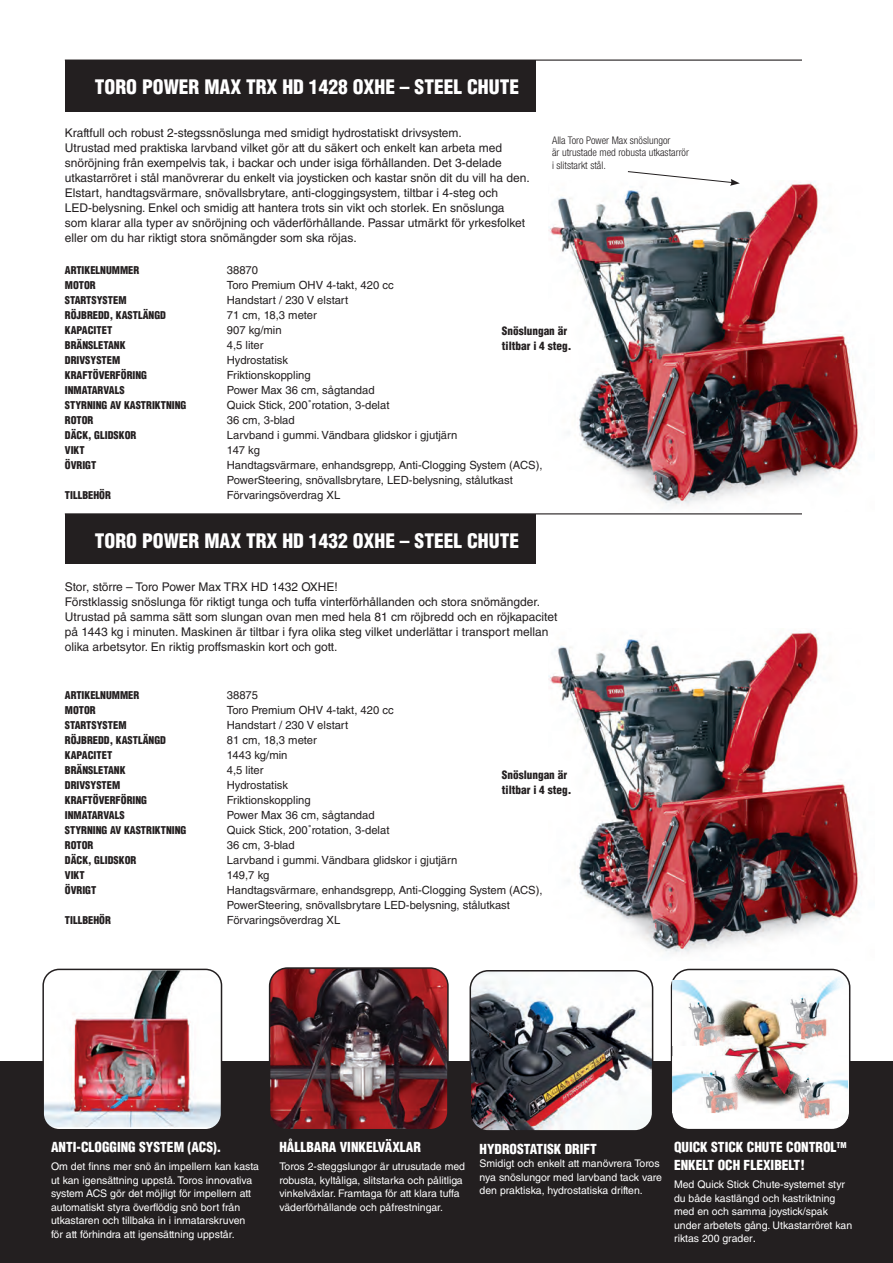
<style>
.page{position:relative;width:893px;height:1263px;background:#fff}
.page>*{position:absolute;margin:0;border:0;box-sizing:border-box;transform-origin:0 0}
.t1{font:900 condensed 19.5px "Helvetica LT Std";color:#fff}
.t2{font:900 condensed 13.5px/18px "Helvetica LT Std";color:#fff}
.t3{font:12px/15px "Helvetica LT Std";color:#231f20}
.t4{font:11.25px/15px "Helvetica LT Std";color:#231f20}
.t5{font:900 condensed 11.25px/15px "Helvetica LT Std";color:#231f20}
.t6{font:10.5px/13.5px "Helvetica LT Std";color:#fff}
.t7{font:900 condensed 10.5px "Helvetica LT Std";color:#231f20}
.t8{font:300 condensed 10.5px/12.6px "Helvetica Neue LT Std";color:#231f20}
.s1{font-size:12px}
</style>
<div class="page">
<hr style="left:65px;top:513px;width:737px;height:1px;background:#231f20">
<div style="left:65px;top:514px;width:470px;height:49px;background:#231f20"></div>
<div style="left:0;top:1062px;width:893px;height:201px;background:#231f20"></div>
<img style="left:45px;top:970px;width:176px;height:157px">
<div style="left:42px;top:969px;width:180px;height:161px;border:2px solid #231f20;border-radius:16px"></div>
<hr style="left:65px;top:60px;width:737px;height:1px;background:#231f20">
<div style="left:65px;top:61px;width:470px;height:51px;background:#231f20"></div>
<div style="left:671px;top:969px;width:179px;height:161px;background:#fff;border-radius:18px"></div>
<div style="left:671px;top:969px;width:179px;height:161px;border:2px solid #231f20;border-radius:18px"></div>
<img style="left:722px;top:998px;width:91px;height:121px">
<img style="left:673px;top:1057px;width:83px;height:56px">
<img style="left:782px;top:977px;width:68px;height:62px">
<img style="left:673px;top:980px;width:63px;height:65px">
<img style="left:787px;top:1056px;width:60px;height:62px">
<img style="left:270px;top:970px;width:176px;height:157px">
<div style="left:269px;top:967px;width:180px;height:163px;border:2px solid #231f20;border-radius:18px"></div>
<img style="left:470px;top:971px;width:183px;height:158px">
<div style="left:470px;top:970px;width:183px;height:162px;border:2px solid #231f20;border-radius:18px"></div>
<img style="left:549px;top:630px;width:311px;height:324px">
<img style="left:549px;top:181px;width:311px;height:325px">
<svg style="left:627px;top:171px;width:113px;height:15px"></svg>
<h1 class="t1" style="left:95px;top:74px;width:426px">TORO POWER MAX TRX HD 1428 OXHE – STEEL CHUTE</h1>
<p class="t3" style="left:65px;top:126px;width:467px">Kraftfull och robust 2-stegssnöslunga med smidigt hydrostatiskt drivsystem.<br>Utrustad med praktiska larvband vilket gör att du säkert och enkelt kan arbeta med snöröjning från exempelvis tak, i backar och under isiga förhållanden. Det 3-delade utkastarröret i stål manövrerar du enkelt via joysticken och kastar snön dit du vill ha den.<br>Elstart, handtagsvärmare, snövallsbrytare, anti-cloggingsystem, tiltbar i 4-steg och LED-belysning. Enkel och smidig att hantera trots sin vikt och storlek. En snöslunga som klarar alla typer av snöröjning och väderförhållande. Passar utmärkt för yrkesfolket eller om du har riktigt stora snömängder som ska röjas.</p>
<p class="t7" style="left:65px;top:263px;width:76px">ARTIKELNUMMER</p>
<p class="t4" style="left:227px;top:262px;width:33px">38870</p>
<p class="t7" style="left:65px;top:278px;width:32px">MOTOR</p>
<p class="t4" style="left:227px;top:277px;width:168px">Toro Premium OHV 4-takt, 420 cc</p>
<p class="t7" style="left:65px;top:293px;width:63px">STARTSYSTEM</p>
<p class="t4" style="left:227px;top:292px;width:123px">Handstart / 230 V elstart</p>
<p class="t7" style="left:65px;top:308px;width:103px">RÖJBREDD, KASTLÄNGD</p>
<p class="t4" style="left:227px;top:307px;width:91px">71 cm, 18,3 meter</p>
<p class="t7" style="left:65px;top:323px;width:49px">KAPACITET</p>
<p class="t4" style="left:227px;top:322px;width:56px">907 kg/min</p>
<p class="t7" style="left:65px;top:338px;width:62px">BRÄNSLETANK</p>
<p class="t4" style="left:227px;top:337px;width:38px">4,5 liter</p>
<p class="t7" style="left:65px;top:353px;width:57px">DRIVSYSTEM</p>
<p class="t4" style="left:227px;top:352px;width:63px">Hydrostatisk</p>
<p class="t7" style="left:65px;top:368px;width:84px">KRAFTÖVERFÖRING</p>
<p class="t4" style="left:227px;top:367px;width:85px">Friktionskoppling</p>
<p class="t7" style="left:65px;top:383px;width:61px">INMATARVALS</p>
<p class="t4" style="left:227px;top:382px;width:149px">Power Max 36 cm, sågtandad</p>
<p class="t7" style="left:65px;top:398px;width:123px">STYRNING AV KASTRIKTNING</p>
<p class="t4" style="left:227px;top:397px;width:164px">Quick Stick, 200<span class="s1">˚</span>rotation, 3-delat</p>
<p class="t7" style="left:65px;top:413px;width:30px">ROTOR</p>
<p class="t4" style="left:227px;top:412px;width:69px">36 cm, 3-blad</p>
<p class="t7" style="left:65px;top:428px;width:73px">DÄCK, GLIDSKOR</p>
<p class="t4" style="left:227px;top:427px;width:232px">Larvband i gummi. Vändbara glidskor i gjutjärn</p>
<p class="t7" style="left:65px;top:443px;width:21px">VIKT</p>
<p class="t4" style="left:227px;top:442px;width:35px">147 kg</p>
<p class="t7" style="left:65px;top:458px;width:33px">ÖVRIGT</p>
<p class="t4" style="left:227px;top:457px;width:317px">Handtagsvärmare, enhandsgrepp, Anti-Clogging System (ACS),<br>PowerSteering, snövallsbrytare, LED-belysning, stålutkast</p>
<p class="t7" style="left:65px;top:488px;width:48px">TILLBEHÖR</p>
<p class="t4" style="left:227px;top:487px;width:115px">Förvaringsöverdrag XL</p>
<p class="t8" style="left:552px;top:133px;width:138px">Alla Toro Power Max snöslungor<br>är utrustade med robusta utkastarrör i slitstarkt stål.</p>
<p class="t5" style="left:502px;top:324px;width:71px">Snöslungan är tiltbar i 4 steg.</p>
<h1 class="t1" style="left:95px;top:528px;width:426px">TORO POWER MAX TRX HD 1432 OXHE – STEEL CHUTE</h1>
<p class="t3" style="left:65px;top:579px;width:494px">Stor, större – Toro Power Max TRX HD 1432 OXHE!<br>Förstklassig snöslunga för riktigt tunga och tuffa vinterförhållanden och stora snömängder.<br>Utrustad på samma sätt som slungan ovan men med hela 81 cm röjbredd och en röjkapacitet på 1443 kg i minuten. Maskinen är tiltbar i fyra olika steg vilket underlättar i transport mellan olika arbetsytor. En riktig proffsmaskin kort och gott.</p>
<p class="t7" style="left:65px;top:688px;width:76px">ARTIKELNUMMER</p>
<p class="t4" style="left:227px;top:687px;width:33px">38875</p>
<p class="t7" style="left:65px;top:703px;width:32px">MOTOR</p>
<p class="t4" style="left:227px;top:702px;width:168px">Toro Premium OHV 4-takt, 420 cc</p>
<p class="t7" style="left:65px;top:718px;width:63px">STARTSYSTEM</p>
<p class="t4" style="left:227px;top:717px;width:123px">Handstart / 230 V elstart</p>
<p class="t7" style="left:65px;top:733px;width:103px">RÖJBREDD, KASTLÄNGD</p>
<p class="t4" style="left:227px;top:732px;width:91px">81 cm, 18,3 meter</p>
<p class="t7" style="left:65px;top:748px;width:49px">KAPACITET</p>
<p class="t4" style="left:227px;top:747px;width:62px">1443 kg/min</p>
<p class="t7" style="left:65px;top:763px;width:62px">BRÄNSLETANK</p>
<p class="t4" style="left:227px;top:762px;width:38px">4,5 liter</p>
<p class="t7" style="left:65px;top:778px;width:57px">DRIVSYSTEM</p>
<p class="t4" style="left:227px;top:777px;width:63px">Hydrostatisk</p>
<p class="t7" style="left:65px;top:793px;width:84px">KRAFTÖVERFÖRING</p>
<p class="t4" style="left:227px;top:792px;width:85px">Friktionskoppling</p>
<p class="t7" style="left:65px;top:808px;width:61px">INMATARVALS</p>
<p class="t4" style="left:227px;top:807px;width:149px">Power Max 36 cm, sågtandad</p>
<p class="t7" style="left:65px;top:823px;width:123px">STYRNING AV KASTRIKTNING</p>
<p class="t4" style="left:227px;top:822px;width:164px">Quick Stick, 200<span class="s1">˚</span>rotation, 3-delat</p>
<p class="t7" style="left:65px;top:838px;width:30px">ROTOR</p>
<p class="t4" style="left:227px;top:837px;width:69px">36 cm, 3-blad</p>
<p class="t7" style="left:65px;top:853px;width:73px">DÄCK, GLIDSKOR</p>
<p class="t4" style="left:227px;top:852px;width:232px">Larvband i gummi. Vändbara glidskor i gjutjärn</p>
<p class="t7" style="left:65px;top:868px;width:21px">VIKT</p>
<p class="t4" style="left:227px;top:867px;width:44px">149,7 kg</p>
<p class="t7" style="left:65px;top:883px;width:33px">ÖVRIGT</p>
<p class="t4" style="left:227px;top:882px;width:317px">Handtagsvärmare, enhandsgrepp, Anti-Clogging System (ACS),<br>PowerSteering, snövallsbrytare LED-belysning, stålutkast</p>
<p class="t7" style="left:65px;top:913px;width:48px">TILLBEHÖR</p>
<p class="t4" style="left:227px;top:912px;width:115px">Förvaringsöverdrag XL</p>
<p class="t5" style="left:502px;top:767px;width:71px">Snöslungan är tiltbar i 4 steg.</p>
<p class="t2" style="left:51px;top:1138px;width:172px">ANTI-CLOGGING SYSTEM (ACS).</p>
<p class="t6" style="left:51px;top:1160px;width:210px">Om det finns mer snö än impellern kan kasta ut kan igensättning uppstå. Toros innovativa system ACS gör det möjligt för impellern att automatiskt styra överflödig snö bort från utkastaren och tillbaka in i inmatarskruven för att förhindra att igensättning uppstår.</p>
<p class="t2" style="left:279px;top:1138px;width:143px">HÅLLBARA VINKELVÄXLAR</p>
<p class="t6" style="left:279px;top:1160px;width:187px">Toros 2-steggslungor är utrusutade med robusta, kyltåliga, slitstarka och pålitliga vinkelväxlar. Framtaga för att klara tuffa väderförhållande och påfrestningar.</p>
<p class="t2" style="left:480px;top:1139px;width:119px">HYDROSTATISK DRIFT</p>
<p class="t6" style="left:480px;top:1157px;width:184px">Smidigt och enkelt att manövrera Toros nya snöslungor med larvband tack vare den praktiska, hydrostatiska driften.</p>
<p class="t2" style="left:674px;top:1138px;width:174px">QUICK STICK CHUTE CONTROL<sup>TM<br></sup>ENKELT OCH FLEXIBELT!</p>
<p class="t6" style="left:674px;top:1178px;width:180px">Med Quick Stick Chute-systemet styr du både kastlängd och kastriktning med en och samma joystick/spak under arbetets gång. Utkastarröret kan riktas 200 grader<span class="s1">.</span></p>
</div>
